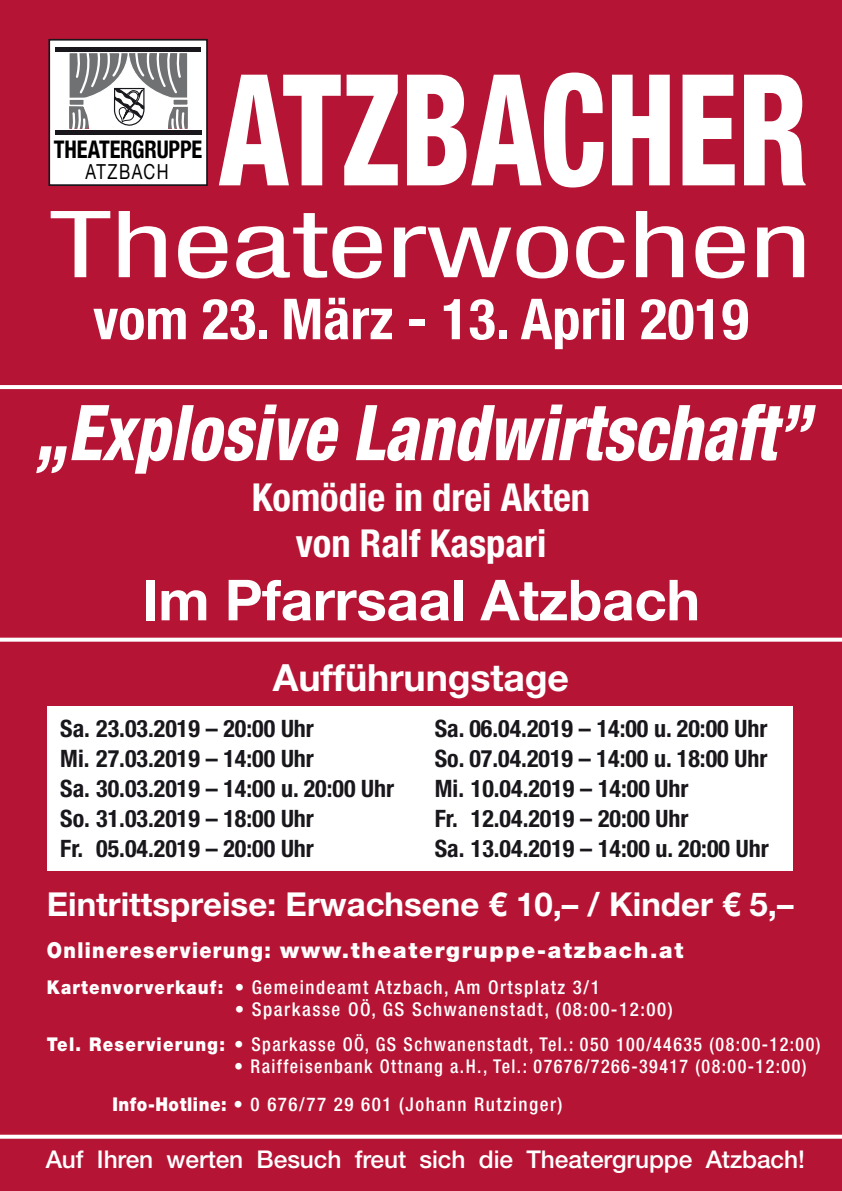
<style>
.page{position:relative;width:842px;height:1191px;background:#b61434}
.page>*{position:absolute;margin:0;border:0;box-sizing:border-box;transform-origin:0 0}
.t1{font:800 condensed 154.9px "Helvetica Neue LT Pro";color:#fff;scale:.79 1}
.t2{font:condensed 92.65px "Helvetica Neue LT Pro";color:#fff;scale:1.44 1}
.t3{font:italic 800 condensed 77px "Helvetica Neue LT Pro";color:#fff;scale:.88 1}
.t4{font:700 condensed 56.6px "Helvetica Neue LT Pro";color:#fff}
.t5{font:700 56.6px "Helvetica Neue LT Pro";letter-spacing:-.005em;color:#fff}
.t6{font:700 condensed 38.6px "Helvetica Neue LT Pro";color:#fff}
.t7{font:700 37.5px "Helvetica Neue LT Pro";letter-spacing:-.005em;color:#fff}
.t8{font:700 33px "Helvetica Neue LT Pro";color:#fff}
.t9{font:500 24.5px "Helvetica Neue LT Pro";letter-spacing:-.005em;color:#fff}
.t10{font:700 condensed 24.25px "Helvetica Neue";letter-spacing:-.01em;color:#010000;scale:.92 1}
.t11{font:700 condensed 24px "Helvetica Neue LT Pro";color:#1a171c}
.t12{font:900 22px "Helvetica Neue LT Pro";letter-spacing:.08em;color:#fff;scale:.88 1}
.t13{font:20.65px "Helvetica Neue";letter-spacing:.09em;color:#010000;scale:.79 1}
.t14{font:500 condensed 19px "Helvetica Neue LT Pro";letter-spacing:.08em;color:#fff}
.t15{font:500 condensed 19px "Helvetica Neue LT Pro";letter-spacing:.08em;color:#fff;scale:.95 1}
.s1{font-weight:900;font-stretch:normal}
</style>
<div class="page">
<div style="left:49px;top:40px;width:158px;height:145px;background:#fff"></div>
<div style="left:48px;top:39px;width:160px;height:147px;border:2px solid #1a171c"></div>
<hr style="left:55px;top:131px;width:146px;height:4px;background:#1a171c">
<hr style="left:55px;top:47px;width:146px;height:4px;background:#1a171c">
<svg style="left:68px;top:38px;width:121px;height:93px"></svg>
<div style="left:47px;top:706px;width:745px;height:165px;background:#fff"></div>
<svg style="left:0;top:385px;width:842px;height:4px;background:#fdfbfb"></svg>
<svg style="left:0;top:637px;width:842px;height:4px;background:#f2d7dc"></svg>
<svg style="left:0;top:1134px;width:842px;height:4px;background:#f1d5da"></svg>
<p class="t10" style="left:54px;top:129px;width:163px">THEATERGRUPPE</p>
<p class="t13" style="left:85px;top:156px;width:107px">ATZBACH</p>
<p class="t1" style="left:219px;top:34px;width:748px">ATZBACHER</p>
<p class="t2" style="left:50px;top:191px;width:531px">Theaterwochen</p>
<p class="t4" style="left:93px;top:285px;width:657px">vom 23. März - 13. April 2019</p>
<p class="t3" style="left:35px;top:385px;width:881px">„Explosive Landwirtschaft”</p>
<p class="t6" style="left:252px;top:473px;width:340px">Komödie in drei Akten</p>
<p class="t6" style="left:296px;top:520px;width:252px">von Ralf Kaspari</p>
<p class="t5" style="left:142px;top:565px;width:560px">Im Pfarrsaal Atzbach</p>
<p class="t7" style="left:273px;top:655px;width:298px">Aufführungstage</p>
<p class="t11" style="left:60px;top:714px;width:255px">Sa. 23.03.2019 – 20:00 Uhr</p>
<p class="t11" style="left:60px;top:744px;width:255px">Mi. 27.03.2019 – 14:00 Uhr</p>
<p class="t11" style="left:60px;top:774px;width:335px">Sa. 30.03.2019 – 14:00 u. 20:00 Uhr</p>
<p class="t11" style="left:60px;top:804px;width:255px">So. 31.03.2019 – 18:00 Uhr</p>
<p class="t11" style="left:60px;top:834px;width:255px">Fr. 05.04.2019 – 20:00 Uhr</p>
<p class="t11" style="left:435px;top:714px;width:334px">Sa. 06.04.2019 – 14:00 u. 20:00 Uhr</p>
<p class="t11" style="left:435px;top:744px;width:334px">So. 07.04.2019 – 14:00 u. 18:00 Uhr</p>
<p class="t11" style="left:435px;top:774px;width:255px">Mi. 10.04.2019 – 14:00 Uhr</p>
<p class="t11" style="left:435px;top:804px;width:255px">Fr. 12.04.2019 – 20:00 Uhr</p>
<p class="t11" style="left:435px;top:834px;width:335px">Sa. 13.04.2019 – 14:00 u. 20:00 Uhr</p>
<p class="t8" style="left:47px;top:883px;width:748px">Eintrittspreise: Erwachsene € 10,– / Kinder € 5,–</p>
<p class="t12" style="left:47px;top:937px;width:725px">Onlinereservierung: www.theatergruppe-atzbach.at</p>
<p class="t14" style="left:47px;top:975px;width:554px"><span class="s1">Kartenvorverkauf:</span> • Gemeindeamt Atzbach, Am Ortsplatz 3/1</p>
<p class="t14" style="left:235px;top:997px;width:439px">• Sparkasse OÖ, GS Schwanenstadt, (08:00-12:00)</p>
<p class="t14" style="left:47px;top:1033px;width:775px"><span class="s1">Tel. Reservierung:</span> • Sparkasse OÖ, GS Schwanenstadt, Tel.: 050 100/44635 (08:00-12:00)</p>
<p class="t15" style="left:234px;top:1055px;width:604px">• Raiffeisenbank Ottnang a.H., Tel.: 07676/7266-39417 (08:00-12:00)</p>
<p class="t14" style="left:112px;top:1092px;width:452px"><span class="s1">Info-Hotline:</span> • 0 676/77 29 601 (Johann Rutzinger)</p>
<p class="t9" style="left:46px;top:1144px;width:761px">Auf Ihren werten Besuch freut sich die Theatergruppe Atzbach!</p>
</div>
